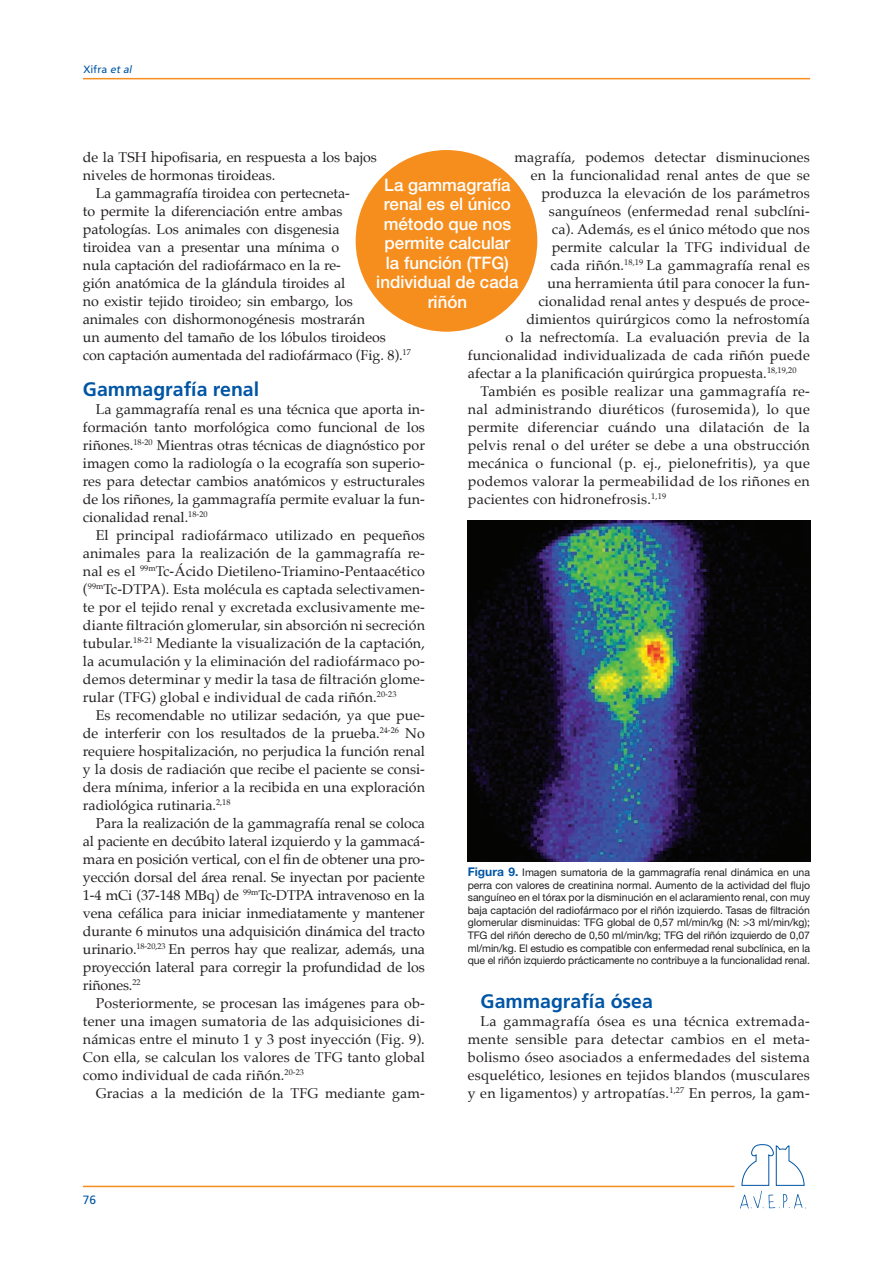
<style>
.page{position:relative;width:893px;height:1263px;background:#fff}
.page>*{position:absolute;margin:0;border:0;box-sizing:border-box;transform-origin:0 0}
.t1{font:700 19.5px "Frutiger";color:#0155a5}
.t2{font:500 17.25px/19.5px "Helvetica Neue LT Std";color:#fff;text-align:center}
.t3{font:14.25px/18px "Palatino";letter-spacing:.01em;color:#231f20;text-align:justify}
.t4{font:12px "Frutiger";color:#0155a5}
.t5{font:10.5px/12.6px "Helvetica Neue LT Std";letter-spacing:-.01em;color:#231f20;text-align:justify}
.t6{font:10.5px "Frutiger";color:#0155a5}
.s1{font-style:italic}
.s2{font-weight:700;font-size:12px;color:#0155a5}
</style>
<div class="page">
<hr style="left:83px;top:1186px;width:651px;height:1px;background:#f68e1e">
<hr style="left:83px;top:78px;width:727px;height:1px;background:#f68e1e">
<svg style="left:740px;top:1144px;width:66px;height:65px"></svg>
<div style="left:356px;top:150px;width:181px;height:182px;background:#f68e1e;border-radius:50%"></div>
<img style="left:468px;top:521px;width:342px;height:340px">
<p class="t6" style="left:83px;top:64px;width:52px">Xifra <span class="s1">et al</span></p>
<p class="t3" style="left:83px;top:148px;width:296px">de la TSH hipofisaria, en respuesta a los bajos</p>
<p class="t3" style="left:83px;top:166px;width:194px">niveles de hormonas tiroideas.</p>
<p class="t3" style="left:96px;top:184px;width:256px">La gammagrafía tiroidea con pertecneta-</p>
<p class="t3" style="left:83px;top:202px;width:261px">to permite la diferenciación entre ambas</p>
<p class="t3" style="left:83px;top:220px;width:258px">patologías. Los animales con disgenesia</p>
<p class="t3" style="left:83px;top:238px;width:258px">tiroidea van a presentar una mínima o</p>
<p class="t3" style="left:83px;top:256px;width:259px">nula captación del radiofármaco en la re-</p>
<p class="t3" style="left:83px;top:274px;width:264px">gión anatómica de la glándula tiroides al</p>
<p class="t3" style="left:83px;top:292px;width:272px">no existir tejido tiroideo; sin embargo, los</p>
<p class="t3" style="left:83px;top:310px;width:284px">animales con dishormonogénesis mostrarán</p>
<p class="t3" style="left:83px;top:328px;width:305px">un aumento del tamaño de los lóbulos tiroideos</p>
<p class="t3" style="left:83px;top:346px;width:329px">con captación aumentada del radiofármaco (Fig. 8).<sup>17</sup></p>
<h1 class="t1" style="left:83px;top:378px;width:178px">Gammagrafía renal</h1>
<p class="t3" style="left:83px;top:400px;width:344px;text-indent:13px">La gammagrafía renal es una técnica que aporta in&shy;formación tanto morfológica como funcional de los riñones.<sup>18-20</sup> Mientras otras técnicas de diagnóstico por imagen como la radiología o la ecografía son superio&shy;res para detectar cambios anatómicos y estructurales de los riñones, la gammagrafía permite evaluar la fun&shy;cionalidad renal.<sup>18-20</sup></p>
<p class="t3" style="left:83px;top:526px;width:344px;text-indent:13px">El principal radiofármaco utilizado en pequeños animales para la realización de la gammagrafía re&shy;nal es el <sup>99m</sup>Tc-Ácido Dietileno-Triamino-Pentaacético (<sup>99m</sup>Tc-DTPA). Esta molécula es captada selectivamen&shy;te por el tejido renal y excretada exclusivamente me&shy;diante filtración glomerular, sin absorción ni secreción tubular.<sup>18-21</sup> Mediante la visualización de la captación, la acumulación y la eliminación del radiofármaco po&shy;demos determinar y medir la tasa de filtración glome&shy;rular (TFG) global e individual de cada riñón.<sup>20-23</sup></p>
<p class="t3" style="left:83px;top:706px;width:344px;text-indent:13px">Es recomendable no utilizar sedación, ya que pue&shy;de interferir con los resultados de la prueba.<sup>24-26</sup> No requiere hospitalización, no perjudica la función renal y la dosis de radiación que recibe el paciente se consi&shy;dera mínima, inferior a la recibida en una exploración radiológica rutinaria.<sup>2,18</sup></p>
<p class="t3" style="left:83px;top:814px;width:344px;text-indent:13px">Para la realización de la gammagrafía renal se coloca al paciente en decúbito lateral izquierdo y la gammacá&shy;mara en posición vertical, con el fin de obtener una pro&shy;yección dorsal del área renal. Se inyectan por paciente 1-4 mCi (37-148 MBq) de <sup>99m</sup>Tc-DTPA intravenoso en la vena cefálica para iniciar inmediatamente y mantener durante 6 minutos una adquisición dinámica del tracto urinario.<sup>18-20,23</sup> En perros hay que realizar, además, una proyección lateral para corregir la profundidad de los riñones.<sup>22</sup></p>
<p class="t3" style="left:83px;top:994px;width:344px;text-indent:13px">Posteriormente, se procesan las imágenes para ob&shy;tener una imagen sumatoria de las adquisiciones di&shy;námicas entre el minuto 1 y 3 post inyección (Fig. 9).<br>Con ella, se calculan los valores de TFG tanto global como individual de cada riñón.<sup>20-23</sup></p>
<p class="t3" style="left:96px;top:1084px;width:331px">Gracias a la medición de la TFG mediante gam-</p>
<p class="t3" style="left:514px;top:148px;width:297px">magrafía, podemos detectar disminuciones</p>
<p class="t3" style="left:531px;top:166px;width:281px">en la funcionalidad renal antes de que se</p>
<p class="t3" style="left:541px;top:184px;width:270px">produzca la elevación de los parámetros</p>
<p class="t3" style="left:549px;top:202px;width:263px">sanguíneos (enfermedad renal subclíni-</p>
<p class="t3" style="left:552px;top:220px;width:260px">ca). Además, es el único método que nos</p>
<p class="t3" style="left:552px;top:238px;width:260px">permite calcular la TFG individual de</p>
<p class="t3" style="left:550px;top:256px;width:261px">cada riñón.<sup>18,19</sup> La gammagrafía renal es</p>
<p class="t3" style="left:547px;top:274px;width:264px">una herramienta útil para conocer la fun-</p>
<p class="t3" style="left:538px;top:292px;width:273px">cionalidad renal antes y después de proce-</p>
<p class="t3" style="left:526px;top:310px;width:285px">dimientos quirúrgicos como la nefrostomía</p>
<p class="t3" style="left:505px;top:328px;width:306px">o la nefrectomía. La evaluación previa de la</p>
<p class="t3" style="left:468px;top:346px;width:344px">funcionalidad individualizada de cada riñón puede</p>
<p class="t3" style="left:468px;top:364px;width:330px">afectar a la planificación quirúrgica propuesta.<sup>18,19,20</sup></p>
<p class="t3" style="left:481px;top:382px;width:331px">También es posible realizar una gammagrafía re-</p>
<p class="t3" style="left:468px;top:400px;width:344px">nal administrando diuréticos (furosemida), lo que</p>
<p class="t3" style="left:468px;top:418px;width:344px">permite diferenciar cuándo una dilatación de la</p>
<p class="t3" style="left:468px;top:436px;width:343px">pelvis renal o del uréter se debe a una obstrucción</p>
<p class="t3" style="left:468px;top:454px;width:343px">mecánica o funcional (p. ej., pielonefritis), ya que</p>
<p class="t3" style="left:468px;top:472px;width:343px">podemos valorar la permeabilidad de los riñones en</p>
<p class="t3" style="left:468px;top:490px;width:200px">pacientes con hidronefrosis.<sup>1,19</sup></p>
<p class="t2" style="left:376px;top:174px;width:144px">La gammagrafía renal es el único método que nos permite calcular la función (TFG) individual de cada riñón</p>
<p class="t5" style="left:468px;top:866px;width:344px"><span class="s2">Figura 9.</span> Imagen sumatoria de la gammagrafía renal dinámica en una perra con valores de creatinina normal. Aumento de la actividad del flujo sanguíneo en el tórax por la disminución en el aclaramiento renal, con muy baja captación del radiofármaco por el riñón izquierdo. Tasas de filtración glomerular disminuidas: TFG global de 0,57 ml/min/kg (N: &gt;3 ml/min/kg); TFG del riñón derecho de 0,50 ml/min/kg; TFG del riñón izquierdo de 0,07 ml/min/kg. El estudio es compatible con enfermedad renal subclínica, en la que el riñón izquierdo prácticamente no contribuye a la funcionalidad renal.</p>
<h1 class="t1" style="left:481px;top:990px;width:174px">Gammagrafía ósea</h1>
<p class="t3" style="left:468px;top:1012px;width:344px;text-indent:13px">La gammagrafía ósea es una técnica extremada&shy;mente sensible para detectar cambios en el meta&shy;bolismo óseo asociados a enfermedades del sistema esquelético, lesiones en tejidos blandos (musculares y en ligamentos) y artropatías.<sup>1,27</sup> En perros, la gam-</p>
<p class="t4" style="left:83px;top:1193px;width:15px">76</p>
</div>
